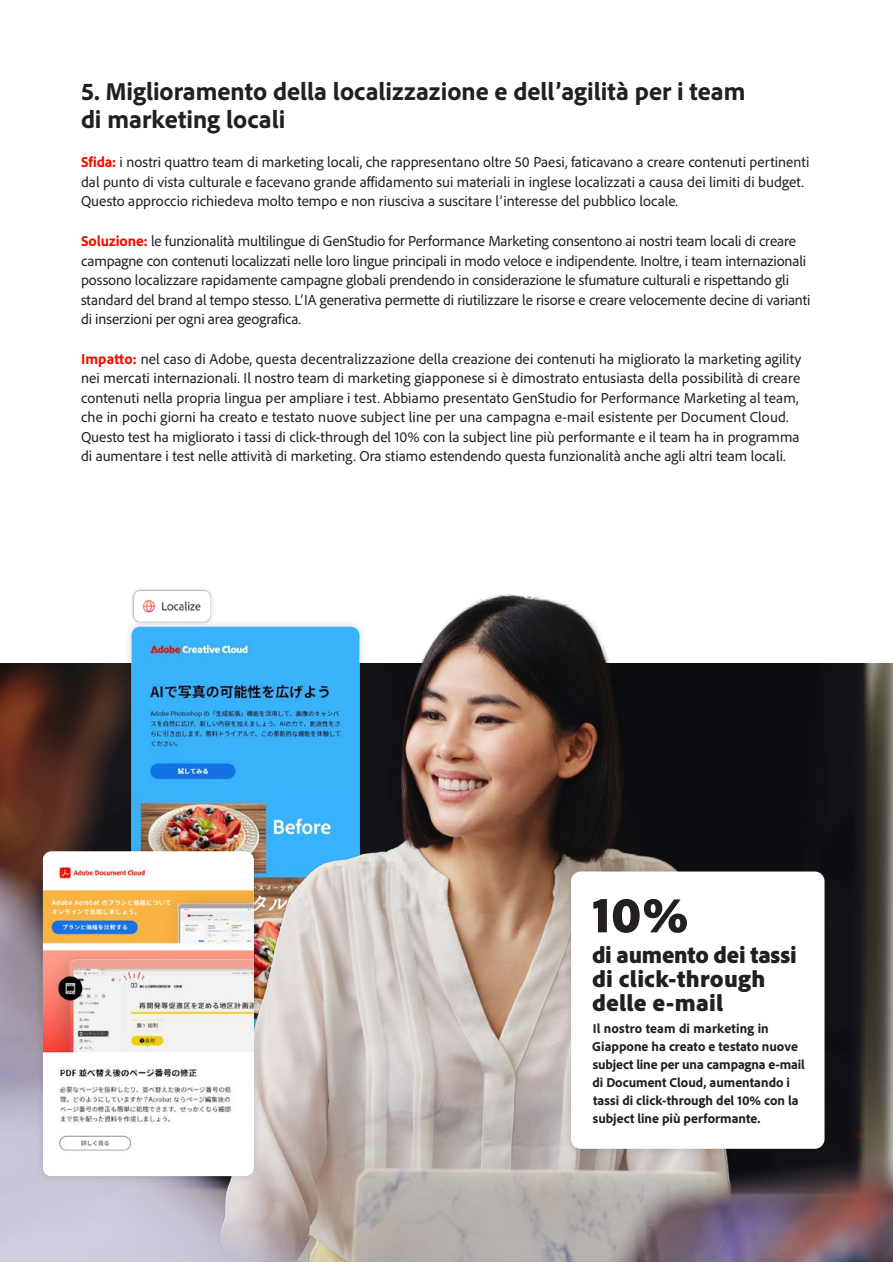
<style>
.page{position:relative;width:893px;height:1263px;background:#fff}
.page>*{position:absolute;margin:0;border:0;box-sizing:border-box;transform-origin:0 0}
.t1{font:900 52.5px "Adobe Clean";color:#231f20}
.t2{font:800 25.5px/28px "Adobe Clean";color:#231f20}
.t3{font:900 24px/24px "Adobe Clean";letter-spacing:.005em;color:#231f20}
.t4{font:15px/19.5px "Adobe Clean";color:#231f20}
.t5{font:800 13.5px/18px "Adobe Clean";color:#231f20}
.s1{font-weight:800;color:#eb1000}
</style>
<div class="page">
<img style="left:0;top:663px;width:893px;height:598px">
<div style="left:122px;top:618px;width:247px;height:421px;background:#231f20;opacity:.15"></div>
<img style="left:131px;top:627px;width:69px;height:216px">
<img style="left:130px;top:589px;width:70px;height:35px">
<img style="left:200px;top:589px;width:546px;height:672px">
<div style="left:35px;top:843px;width:227px;height:341px;background:#231f20;opacity:.15"></div>
<img style="left:43px;top:855px;width:211px;height:321px">
<div style="left:563px;top:863px;width:270px;height:294px;background:#231f20;opacity:.15"></div>
<div style="left:571px;top:871px;width:253px;height:278px;background:#fff;border-radius:10px"></div>
<h2 class="t2" style="left:81px;top:76px;width:666px">5. Miglioramento della localizzazione e dell’agilità per i team di marketing locali</h2>
<p class="t4" style="left:81px;top:152px;width:730px"><span class="s1">Sfida:</span> i nostri quattro team di marketing locali, che rappresentano oltre 50 Paesi, faticavano a creare contenuti pertinenti dal punto di vista culturale e facevano grande affidamento sui materiali in inglese localizzati a causa dei limiti di budget.<br>Questo approccio richiedeva molto tempo e non riusciva a suscitare l’interesse del pubblico locale.</p>
<p class="t4" style="left:81px;top:231px;width:731px"><span class="s1">Soluzione:</span> le funzionalità multilingue di GenStudio for Performance Marketing consentono ai nostri team locali di creare campagne con contenuti localizzati nelle loro lingue principali in modo veloce e indipendente. Inoltre, i team internazionali possono localizzare rapidamente campagne globali prendendo in considerazione le sfumature culturali e rispettando gli standard del brand al tempo stesso. L’IA generativa permette di riutilizzare le risorse e creare velocemente decine di varianti di inserzioni per ogni area geografica.</p>
<p class="t4" style="left:81px;top:349px;width:722px"><span class="s1">Impatto:</span> nel caso di Adobe, questa decentralizzazione della creazione dei contenuti ha migliorato la marketing agility nei mercati internazionali. Il nostro team di marketing giapponese si è dimostrato entusiasta della possibilità di creare contenuti nella propria lingua per ampliare i test. Abbiamo presentato GenStudio for Performance Marketing al team, che in pochi giorni ha creato e testato nuove subject line per una campagna e-mail esistente per Document Cloud.<br>Questo test ha migliorato i tassi di click-through del 10% con la subject line più performante e il team ha in programma di aumentare i test nelle attività di marketing. Ora stiamo estendendo questa funzionalità anche agli altri team locali.</p>
<h1 class="t1" style="left:592px;top:880px;width:99px">10%</h1>
<h3 class="t3" style="left:592px;top:942px;width:206px">di aumento dei tassi di click-through delle e-mail</h3>
<p class="t5" style="left:592px;top:1019px;width:214px">Il nostro team di marketing in Giappone ha creato e testato nuove subject line per una campagna e-mail di Document Cloud, aumentando i tassi di click-through del 10% con la subject line più performante.</p>
</div>
